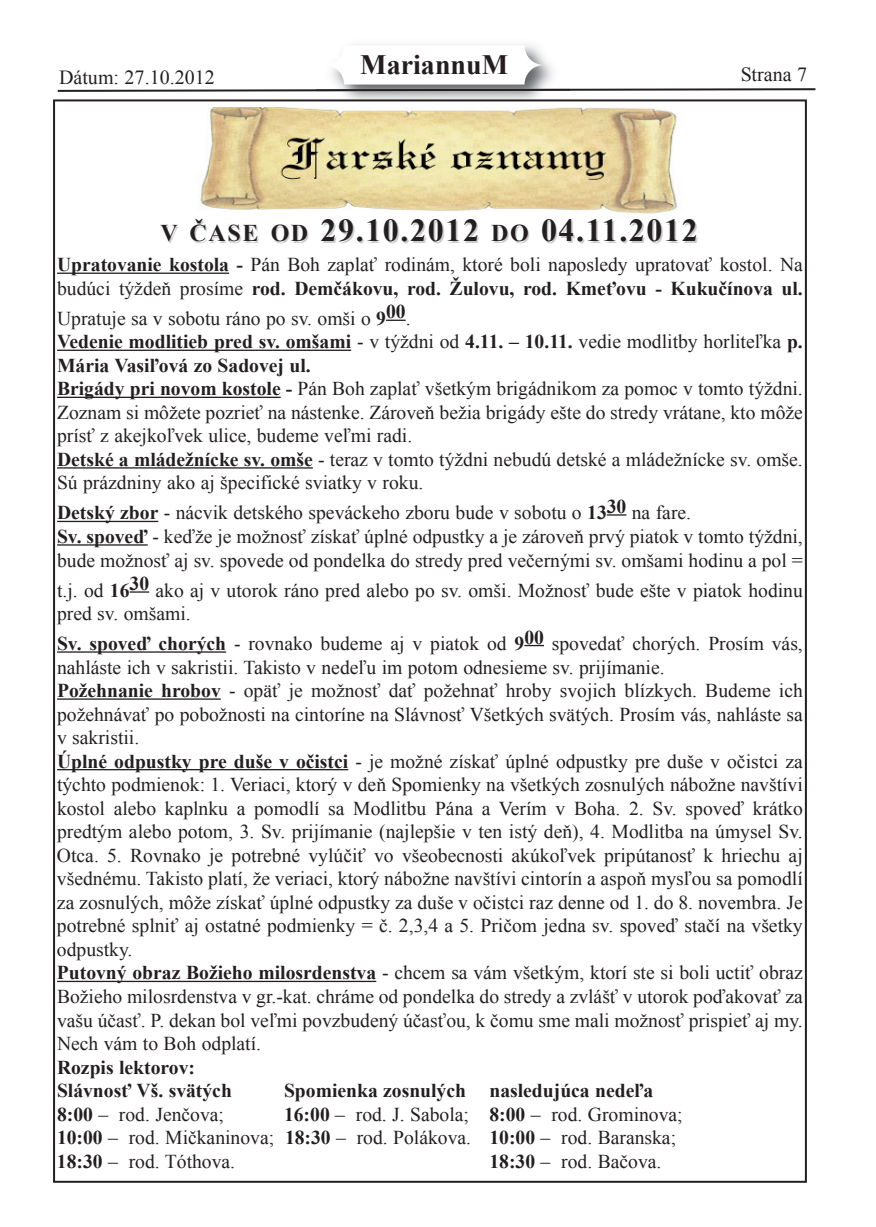
<style>
.page{position:relative;width:876px;height:1227px;background:#fff}
.page>*{position:absolute;margin:0;border:0;box-sizing:border-box;transform-origin:0 0}
.t1{font:700 32px "Times New Roman";letter-spacing:.05em;color:#231f20}
.t2{font:700 28px "Times New Roman";color:#231f20}
.t3{font:20px "Times New Roman";color:#231f20}
.t4{font:19.6px/23.6px "Times New Roman";color:#231f20}
.t5{font:700 19.6px/23.6px "Times New Roman";color:#231f20}
.s1{font-size:24px;color:#ccc}
.s2{font-size:24px}
.s3{font-weight:700}
</style>
<div class="page">
<svg style="left:57px;top:88px;width:759px;height:4px"></svg>
<img style="left:315px;top:44px;width:254px;height:55px">
<div style="left:324px;top:46px;width:219px;height:38px;background:#fff;border-radius:20px"></div>
<hr style="left:57px;top:272px;width:172px;height:2px;background:#231f20">
<svg style="left:386px;top:320px;width:19px;height:1px"></svg>
<hr style="left:57px;top:349px;width:294px;height:2px;background:#231f20">
<hr style="left:57px;top:397px;width:223px;height:1px;background:#231f20">
<hr style="left:57px;top:467px;width:256px;height:1px;background:#231f20">
<hr style="left:57px;top:521px;width:101px;height:1px;background:#231f20">
<svg style="left:606px;top:514px;width:20px;height:1px"></svg>
<hr style="left:57px;top:544px;width:91px;height:1px;background:#231f20">
<svg style="left:129px;top:591px;width:20px;height:1px"></svg>
<hr style="left:57px;top:651px;width:169px;height:1px;background:#231f20">
<svg style="left:524px;top:645px;width:19px;height:1px"></svg>
<hr style="left:57px;top:698px;width:164px;height:1px;background:#231f20">
<hr style="left:57px;top:769px;width:291px;height:1px;background:#231f20">
<hr style="left:57px;top:980px;width:319px;height:2px;background:#231f20">
<img style="left:198px;top:107px;width:480px;height:107px">
<p class="t3" style="left:59px;top:66px;width:157px">Dátum: 27.10.2012</p>
<h2 class="t2" style="left:360px;top:49px;width:149px">MariannuM</h2>
<p class="t3" style="left:740px;top:63px;width:68px">Strana 7</p>
<h1 class="t1" style="left:162px;top:213px;width:537px"><span class="s1">V ČA</span><span class="s2">S</span><span class="s1">E oD</span> 29.10.2012 <span class="s1">Do</span> 04.11.2012</h1>
<p class="t4" style="left:57px;top:253px;width:747px"><span class="s3">upratovanie kostola -</span> Pán Boh zaplať rodinám, ktoré boli naposledy upratovať kostol. Na budúci týždeň prosíme <span class="s3">rod. Demčákovu, rod. Žulovu, rod. kmeťovu - kukučínova ul.</span></p>
<p class="t4" style="left:57px;top:306px;width:747px">Upratuje sa v sobotu ráno po sv. omši o <span class="s3">9</span><sup>00</sup>.<br><span class="s3">Vedenie modlitieb pred sv. omšami</span> - v týždni od <span class="s3">4.11. – 10.11.</span> vedie modlitby horliteľka <span class="s3">p.<br>Mária Vasiľová zo Sadovej ul.<br>Brigády pri novom kostole -</span> Pán Boh zaplať všetkým brigádnikom za pomoc v tomto týždni.<br>Zoznam si môžete pozrieť na nástenke. Zároveň bežia brigády ešte do stredy vrátane, kto môže prísť z akejkoľvek ulice, budeme veľmi radi.<br><span class="s3">Detské a mládežnícke sv. omše</span> - teraz v tomto týždni nebudú detské a mládežnícke sv. omše.<br>Sú prázdniny ako aj špecifické sviatky v roku.</p>
<p class="t4" style="left:57px;top:501px;width:747px"><span class="s3">Detský zbor</span> - nácvik detského speváckeho zboru bude v sobotu o <span class="s3">13</span><sup>30</sup> na fare.<br><span class="s3">Sv. spoveď</span> - keďže je možnosť získať úplné odpustky a je zároveň prvý piatok v tomto týždni, bude možnosť aj sv. spovede od pondelka do stredy pred večernými sv. omšami hodinu a pol =</p>
<p class="t4" style="left:57px;top:578px;width:747px">t.j. od <span class="s3">16</span><sup>30</sup> ako aj v utorok ráno pred alebo po sv. omši. Možnosť bude ešte v piatok hodinu pred sv. omšami.</p>
<p class="t4" style="left:57px;top:631px;width:747px"><span class="s3">Sv. spoveď chorých</span> - rovnako budeme aj v piatok od <span class="s3">9</span><sup>00</sup> spovedať chorých. Prosím vás, nahláste ich v sakristii. Takisto v nedeľu im potom odnesieme sv. prijímanie.<br><span class="s3">Požehnanie hrobov</span> - opäť je možnosť dať požehnať hroby svojich blízkych. Budeme ich požehnávať po pobožnosti na cintoríne na Slávnosť Všetkých svätých. Prosím vás, nahláste sa v sakristii.<br><span class="s3">Úplné odpustky pre duše v očistci</span> - je možné získať úplné odpustky pre duše v očistci za týchto podmienok: 1. Veriaci, ktorý v deň Spomienky na všetkých zosnulých nábožne navštívi kostol alebo kaplnku a pomodlí sa Modlitbu Pána a Verím v Boha. 2. Sv. spoveď krátko predtým alebo potom, 3. Sv. prijímanie (najlepšie v ten istý deň), 4. Modlitba na úmysel Sv.<br>Otca. 5. Rovnako je potrebné vylúčiť vo všeobecnosti akúkoľvek pripútanosť k hriechu aj všednému. Takisto platí, že veriaci, ktorý nábožne navštívi cintorín a aspoň mysľou sa pomodlí za zosnulých, môže získať úplné odpustky za duše v očistci raz denne od 1. do 8. novembra. Je potrebné splniť aj ostatné podmienky = č. 2,3,4 a 5. Pričom jedna sv. spoveď stačí na všetky odpustky.<br><span class="s3">Putovný obraz Božieho milosrdenstva</span> - chcem sa vám všetkým, ktorí ste si boli uctiť obraz Božieho milosrdenstva v gr.-kat. chráme od pondelka do stredy a zvlášť v utorok poďakovať za vašu účasť. P. dekan bol veľmi povzbudený účasťou, k čomu sme mali možnosť prispieť aj my.<br>Nech vám to Boh odplatí.</p>
<p class="t5" style="left:57px;top:1055px;width:176px">rozpis lektorov:<br>Slávnosť Vš. svätých</p>
<p class="t5" style="left:284px;top:1078px;width:371px">Spomienka zosnulých nasledujúca nedeľa</p>
<p class="t4" style="left:57px;top:1102px;width:168px"><span class="s3">8:00</span> – rod. Jenčova;</p>
<p class="t4" style="left:57px;top:1102px;width:627px;text-indent:227px"><span class="s3">16:00</span> – rod. J. Sabola; <span class="s3">8:00</span> – rod. Grominova;<br><span class="s3">10:00</span> – rod. Mičkaninova; <span class="s3">18:30</span> – rod. Polákova. <span class="s3">10:00</span> – rod. Baranska;<br><span class="s3">18:30</span> – rod. Tóthova.</p>
<p class="t4" style="left:489px;top:1149px;width:173px"><span class="s3">18:30</span> – rod. Bačova.</p>
</div>
